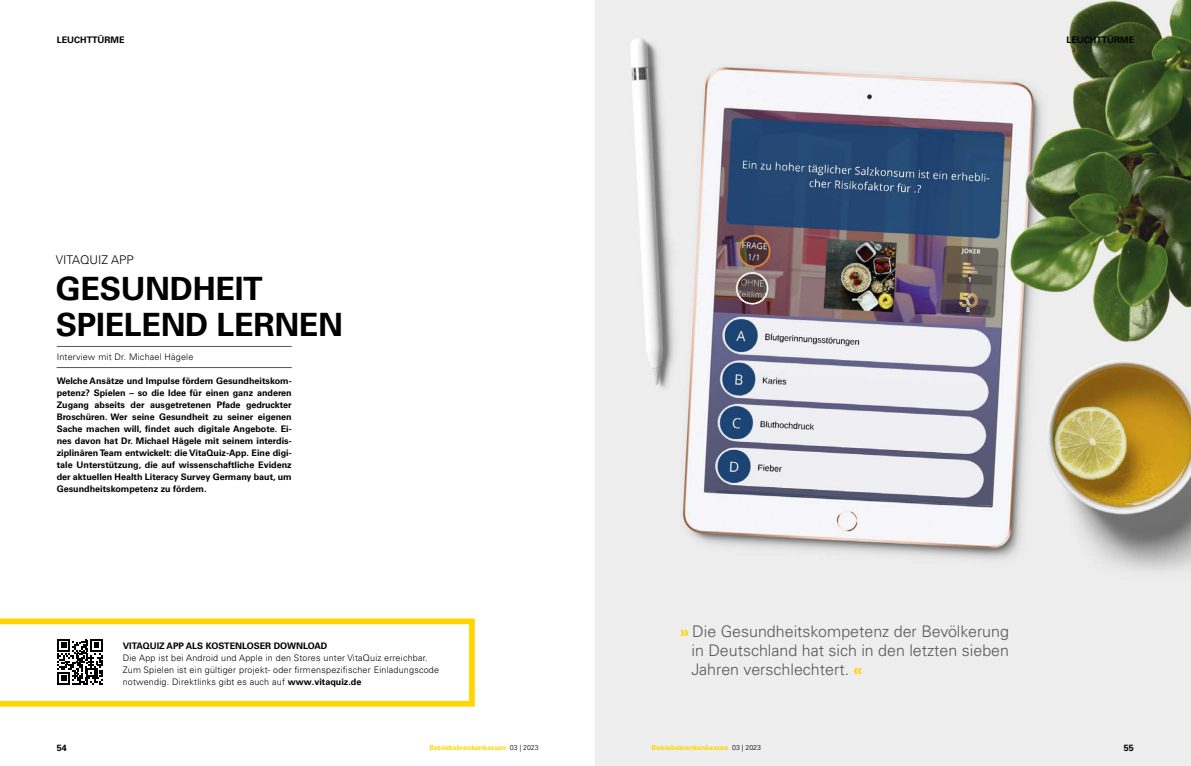
<style>
.page{position:relative;width:1191px;height:766px;background:#fff}
.page>*{position:absolute;margin:0;border:0;box-sizing:border-box;transform-origin:0 0}
.Headline_Main{font:700 32px/36px "Univers LT Std";letter-spacing:-.01em;color:#000}
.Zitat_gross_1{font:300 16px/19.2px "Univers LT Pro 45";color:#575756;text-align:justify}
.Subline_big_b{font:300 12px "Univers LT Pro 45";color:#000}
.Fließtext{font:700 9px/12px "Univers LT Std";color:#000;text-align:justify}
.Inhaltsverzeichnis_Teasertexte{font:300 9px/12px "Univers LT Pro 45";letter-spacing:.02em;color:#000}
.Zwischenüberschrift{font:700 9px "Univers LT Std";color:#000}
.Rubriktitel{font:700 9px "Univers LT Std";color:#000}
.Seitenzahl{font:700 9px "Univers LT Std";color:#000}
.Seitenzahl-2{font:700 7px "Univers LT Std";color:#ffd500}
.s1{font-family:"Univers LT Std";font-weight:700}
.s2{font-family:"Univers LT Std";font-weight:700;color:#ffd500}
.s3{font-family:"Univers LT Pro 45";font-weight:300;color:#000}
</style>
<div class="page">
<hr style="left:57px;top:346px;width:235px;height:1px;background:#575756">
<hr style="left:57px;top:367px;width:235px;height:1px;background:#575756">
<img style="left:595px;top:0;width:596px;height:765px">
<svg style="left:0;top:618px;width:475px;height:88px"></svg>
<svg style="left:57px;top:638px;width:46px;height:46px"></svg>
<p class="Rubriktitel" style="left:57px;top:34px;width:69px">LEUCHTTÜRME</p>
<p class="Rubriktitel" style="left:1066px;top:34px;width:69px">LEUCHTTÜRME</p>
<p class="Subline_big_b" style="left:56px;top:252px;width:79px">VITAQUIZ APP</p>
<p class="Headline_Main" style="left:56px;top:271px;width:289px">GESUNDHEIT<br>SPIELEND LERNEN</p>
<p class="Inhaltsverzeichnis_Teasertexte" style="left:57px;top:351px;width:138px">Interview mit Dr. Michael Hägele</p>
<p class="Fließtext" style="left:57px;top:375px;width:236px">Welche Ansätze und Impulse fördern Gesundheitskom&shy;petenz? Spielen – so die Idee für einen ganz anderen Zugang abseits der ausgetretenen Pfade gedruckter Broschüren. Wer seine Gesundheit zu seiner eigenen Sache machen will, findet auch digitale Angebote. Ei&shy;nes davon hat Dr. Michael Hägele mit seinem interdis&shy;ziplinären Team entwickelt: die VitaQuiz-App. Eine digi&shy;tale Unterstützung, die auf wissenschaftliche Evidenz der aktuellen Health Literacy Survey Germany baut, um Gesundheitskompetenz zu fördern.</p>
<p class="Zwischenüberschrift" style="left:123px;top:640px;width:206px">VITAQUIZ APP ALS KOSTENLOSER DOWNLOAD</p>
<p class="Inhaltsverzeichnis_Teasertexte" style="left:123px;top:651px;width:318px">Die App ist bei Android und Apple in den Stores unter VitaQuiz erreichbar.<br>Zum Spielen ist ein gültiger projekt- oder firmenspezifischer Einladungscode notwendig. Direktlinks gibt es auch auf <span class="s1">www.vitaquiz.de</span></p>
<p class="Zitat_gross_1" style="left:691px;top:621px;width:319px;text-indent:-11px"><span class="s2">»</span> Die Gesundheitskompetenz der Bevölkerung in Deutschland hat sich in den letzten sieben Jahren verschlechtert. <span class="s2">«</span></p>
<p class="Fließtext" style="left:57px;top:741px;width:12px">54</p>
<p class="Seitenzahl-2" style="left:429px;top:742px;width:111px">Betriebskrankenkassen <span class="s3">03 | 2023</span></p>
<p class="Seitenzahl-2" style="left:651px;top:742px;width:111px">Betriebskrankenkassen <span class="s3">03 | 2023</span></p>
<p class="Seitenzahl" style="left:1123px;top:742px;width:12px">55</p>
</div>
